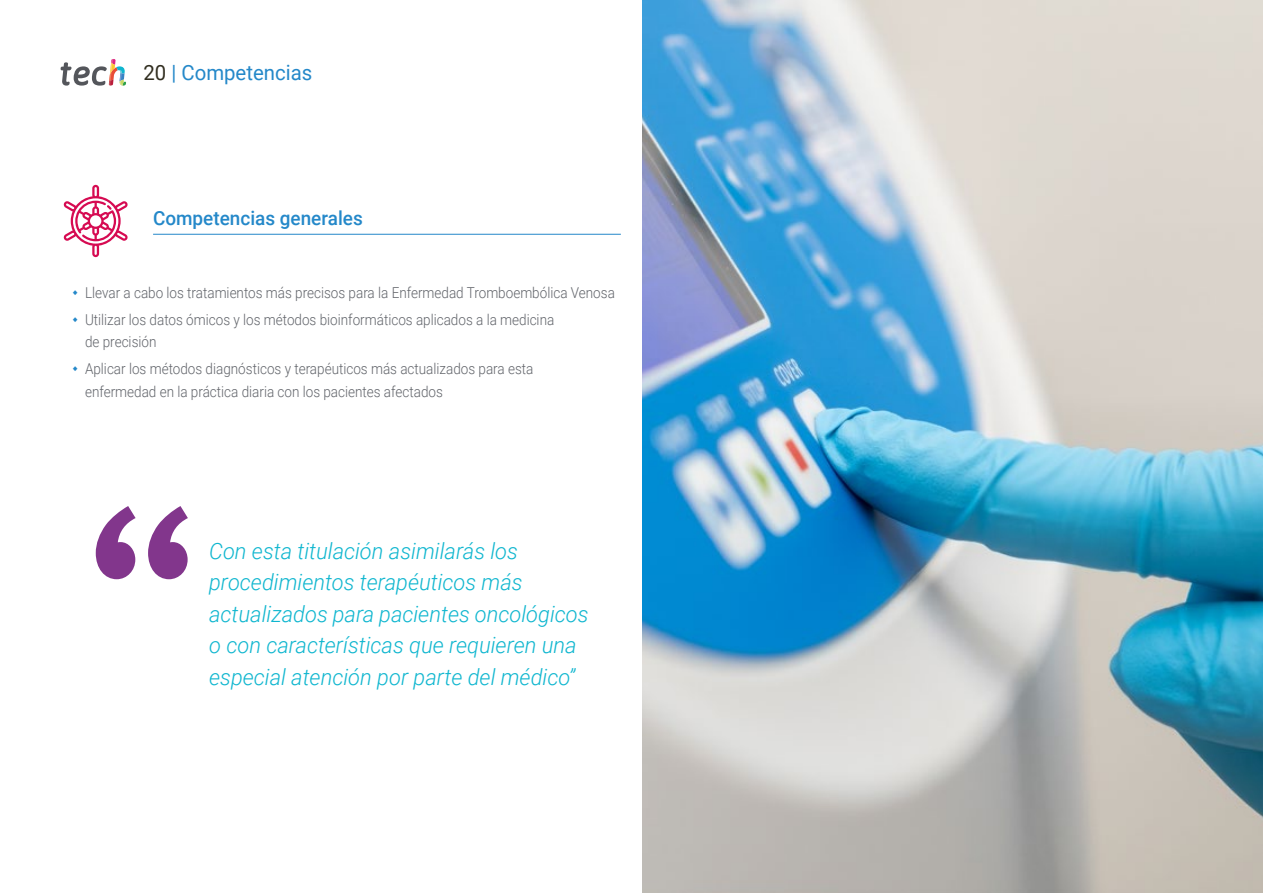
<style>
.page{position:relative;width:1263px;height:893px;background:#fff}
.page>*{position:absolute;margin:0;border:0;box-sizing:border-box;transform-origin:0 0}
.t1{font:italic 300 22.5px/31.5px "Roboto";color:#0fb6cf}
.t2{font:21px "Roboto";color:#2488c9}
.t3{font:500 19.5px "Roboto";color:#2488c9}
.t4{font:300 15px/26.7px "Roboto";color:#61646a;scale:.9 1}
.s1{color:#312e20}
</style>
<div class="page">
<hr style="left:153px;top:234px;width:468px;height:1px;background:#2488c9">
<svg style="left:63px;top:185px;width:65px;height:72px"></svg>
<svg style="left:61px;top:59px;width:65px;height:27px"></svg>
<img style="left:642px;top:0;width:621px;height:893px">
<svg style="left:96px;top:506px;width:92px;height:73px"></svg>
<h2 class="t2" style="left:144px;top:57px;width:170px"><span class="s1">20</span> | Competencias</h2>
<h3 class="t3" style="left:153px;top:205px;width:211px">Competencias generales</h3>
<p class="t4" style="left:85px;top:279px;width:590px">Llevar a cabo los tratamientos más precisos para la Enfermedad Tromboembólica Venosa<br>Utilizar los datos ómicos y los métodos bioinformáticos aplicados a la medicina</p>
<p class="t4" style="left:85px;top:328px;width:500px">de precisión<br>Aplicar los métodos diagnósticos y terapéuticos más actualizados para esta</p>
<p class="t4" style="left:85px;top:377px;width:399px">enfermedad en la práctica diaria con los pacientes afectados</p>
<h1 class="t1" style="left:209px;top:534px;width:381px">Con esta titulación asimilarás los procedimientos terapéuticos más actualizados para pacientes oncológicos o con características que requieren una especial atención por parte del médico”</h1>
</div>
